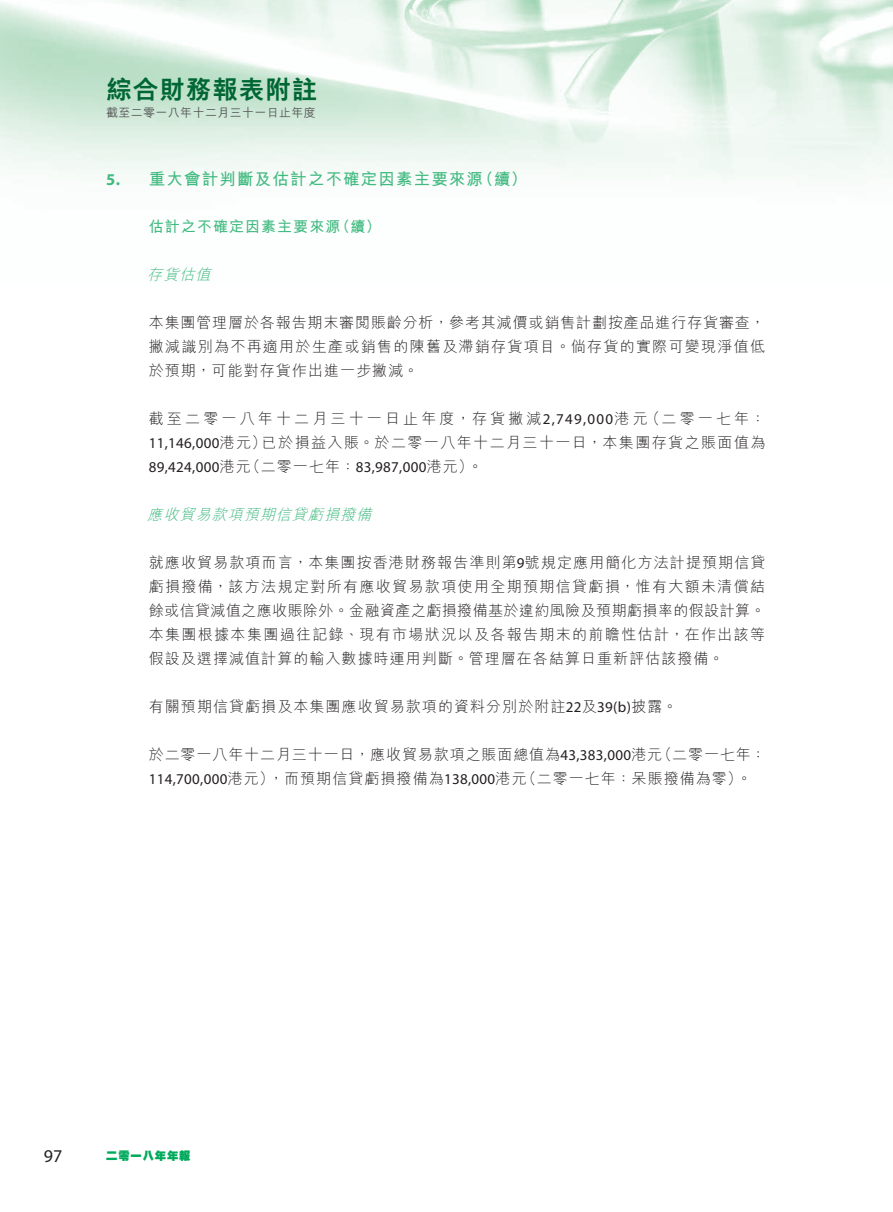
<style>
.page{position:relative;width:893px;height:1212px;background:#fff}
.page>*{position:absolute;margin:0;border:0;box-sizing:border-box;transform-origin:0 0}
.t1{font:800 25.5px "M Hei HK";letter-spacing:.04em;color:#006634}
.t2{font:18px "Myriad Pro";color:#231f20}
.t3{font:700 16.5px "M Hei HK";letter-spacing:.07em;color:#41ba80}
.t4{font:700 16.5px "Myriad Pro";color:#41ba80}
.t5{font:300 15px/24px "M Hei HK";letter-spacing:.07em;color:#231f20;text-align:justify}
.t6{font:300 15px/24px "M Hei HK";letter-spacing:.095em;color:#231f20}
.t7{font:15px "Myriad Pro";letter-spacing:.02em;color:#231f20}
.t8{font:italic 300 15px "M Hei HK";color:#41ba80}
.t9{font:700 15px "M Hei HK";letter-spacing:.07em;color:#41ba80}
.t10{font:500 12px "M Hei HK";letter-spacing:.03em;color:#57585a}
.t11{font:800 11.25px "C Hei HK";letter-spacing:.08em;color:#00aa5c}
.s1{font-family:"Myriad Pro";font-weight:400}
.s2{font-family:"M Hei HK";font-weight:300}
</style>
<div class="page">
<img style="left:0;top:0;width:893px;height:182px">
<h1 class="t1" style="left:106px;top:77px;width:213px">綜合財務報表附註</h1>
<p class="t10" style="left:106px;top:104px;width:211px">截至二零一八年十二月三十一日止年度</p>
<p class="t4" style="left:106px;top:168px;width:15px">5.</p>
<p class="t3" style="left:149px;top:167px;width:336px">重大會計判斷及估計之不確定因素主要來源</p>
<p class="t3" style="left:477px;top:167px;width:52px">（續(</p>
<p class="t9" style="left:149px;top:215px;width:193px">估計之不確定因素主要來源</p>
<p class="t8" style="left:147px;top:263px;width:70px">存貨估值</p>
<p class="t5" style="left:149px;top:309px;width:618px">本集團管理層於各報告期末審閱賬齡分析，參考其減價或銷售計劃按產品進行存貨審查，撇減識別為不再適用於生產或銷售的陳舊及滯銷存貨項目。倘存貨的實際可變現淨值低於預期，可能對存貨作出進一步撇減。</p>
<p class="t5" style="left:645px;top:405px;width:122px">（二零一七年：</p>
<p class="t9" style="left:335px;top:215px;width:47px">（續(</p>
<p class="t6" style="left:262px;top:405px;width:505px;text-indent:-113px">截至二零一八年十二月三十一日止年度，存貨撇減<span class="s1">2,749,000</span>港元<br>已於損益入賬。於二零一八年十二月三十一日，本集團存貨之賬面值為</p>
<p class="t7" style="left:149px;top:433px;width:119px">11,146,000<span class="s2">港元）</span></p>
<p class="t5" style="left:245px;top:453px;width:229px">（二零一七年：<span class="s1">83,987,000</span>港元(</p>
<p class="t7" style="left:149px;top:457px;width:103px">89,424,000<span class="s2">港元</span></p>
<p class="t8" style="left:147px;top:503px;width:231px">應收貿易款項預期信貸虧損撥備</p>
<p class="t5" style="left:149px;top:549px;width:618px">就應收貿易款項而言，本集團按香港財務報告準則第<span class="s1">9</span>號規定應用簡化方法計提預期信貸虧損撥備，該方法規定對所有應收貿易款項使用全期預期信貸虧損，惟有大額未清償結餘或信貸減值之應收賬除外。金融資產之虧損撥備基於違約風險及預期虧損率的假設計算。本集團根據本集團過往記錄、現有市場狀況以及各報告期末的前瞻性估計，在作出該等假設及選擇減值計算的輸入數據時運用判斷。管理層在各結算日重新評估該撥備。</p>
<p class="t5" style="left:149px;top:693px;width:530px">有關預期信貸虧損及本集團應收貿易款項的資料分別於附註<span class="s1">22</span>及<span class="s1">39 )b(</span> 披露。</p>
<p class="t5" style="left:657px;top:741px;width:110px">（二零一七年：</p>
<p class="t5" style="left:468px;top:453px;width:16px">。</p>
<p class="t5" style="left:149px;top:741px;width:515px">於二零一八年十二月三十一日，應收貿易款項之賬面總值為<span class="s1">43,383,000</span>港元</p>
<p class="t7" style="left:149px;top:769px;width:127px">114,700,000<span class="s2">港元）</span></p>
<p class="t5" style="left:269px;top:765px;width:259px">，而預期信貸虧損撥備為<span class="s1">138,000</span>港元</p>
<p class="t5" style="left:521px;top:765px;width:222px">（二零一七年：呆賬撥備為零(</p>
<p class="t5" style="left:737px;top:765px;width:16px">。</p>
<p class="t2" style="left:44px;top:1145px;width:20px">97</p>
<p class="t11" style="left:106px;top:1148px;width:86px">二零一八年年報</p>
</div>
